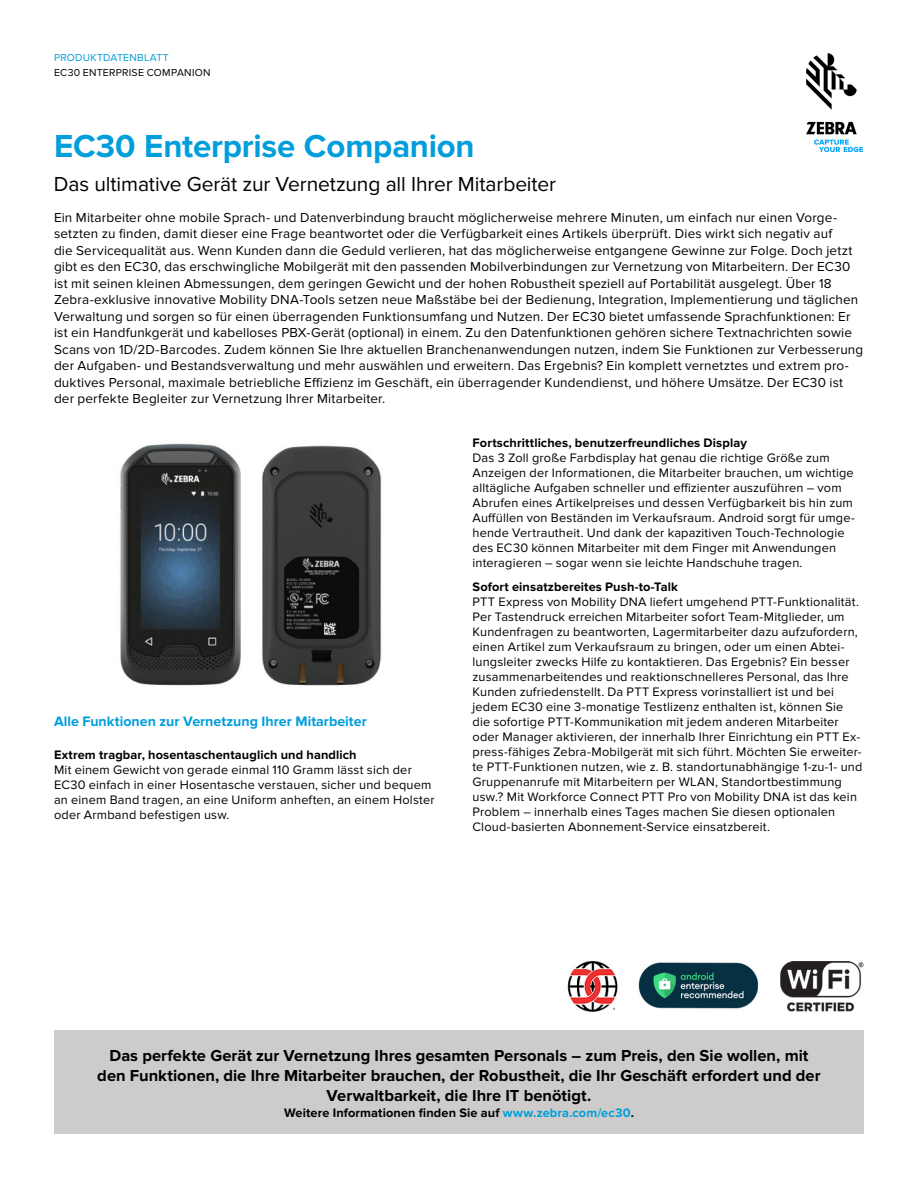
<style>
.page{position:relative;width:918px;height:1188px;background:#fff}
.page>*{position:absolute;margin:0;border:0;box-sizing:border-box;transform-origin:0 0}
.t1{font:700 33px "Proxima Nova";letter-spacing:-.005em;color:#009edb}
.t2{font:21px "Proxima Nova";letter-spacing:-.005em;color:#000}
.t3{font:700 16.5px/20.2px "Proxima Nova";color:#000;text-align:center}
.t4{font:700 14.25px "Proxima Nova";color:#009edb}
.t5{font:13.5px/16.5px "Proxima Nova";letter-spacing:.01em;color:#000}
.t6{font:12.75px/15px "Proxima Nova";letter-spacing:.015em;color:#000}
.t7{font:700 12.75px "Proxima Nova";letter-spacing:.01em;color:#000}
.t8{font:10.5px "Proxima Nova";letter-spacing:.025em;color:#000}
.t9{font:10.5px "Proxima Nova";letter-spacing:.025em;color:#009edb}
.s1{color:#009edb}
</style>
<div class="page">
<img style="left:806px;top:54px;width:56px;height:97px">
<div style="left:54px;top:1031px;width:810px;height:103px;background:#cdccca"></div>
<img style="left:567px;top:961px;width:297px;height:51px">
<img style="left:120px;top:443px;width:262px;height:243px">
<p class="t9" style="left:54px;top:52px;width:116px">PRODUKTDATENBLATT</p>
<p class="t8" style="left:54px;top:66px;width:158px">EC30 ENTERPRISE COMPANION</p>
<h1 class="t1" style="left:54px;top:127px;width:422px">EC30 Enterprise Companion</h1>
<h2 class="t2" style="left:54px;top:172px;width:504px">Das ultimative Gerät zur Vernetzung all Ihrer Mitarbeiter</h2>
<p class="t5" style="left:54px;top:209px;width:811px">Ein Mitarbeiter ohne mobile Sprach- und Datenverbindung braucht möglicherweise mehrere Minuten, um einfach nur einen Vorge&shy;setzten zu finden, damit dieser eine Frage beantwortet oder die Verfügbarkeit eines Artikels überprüft. Dies wirkt sich negativ auf<br>die Servicequalität aus. Wenn Kunden dann die Geduld verlieren, hat das möglicherweise entgangene Gewinne zur Folge. Doch jetzt gibt es den EC30, das erschwingliche Mobilgerät mit den passenden Mobilverbindungen zur Vernetzung von Mitarbeitern. Der EC30 ist mit seinen kleinen Abmessungen, dem geringen Gewicht und der hohen Robustheit speziell auf Portabilität ausgelegt. Über 18<br>Zebra-exklusive innovative Mobility DNA-Tools setzen neue Maßstäbe bei der Bedienung, Integration, Implementierung und täglichen Verwaltung und sorgen so für einen überragenden Funktionsumfang und Nutzen. Der EC30 bietet umfassende Sprachfunktionen: Er ist ein Handfunkgerät und kabelloses PBX-Gerät (optional) in einem. Zu den Datenfunktionen gehören sichere Textnachrichten sowie Scans von 1D/2D-Barcodes. Zudem können Sie Ihre aktuellen Branchenanwendungen nutzen, indem Sie Funktionen zur Verbesserung der Aufgaben- und Bestandsverwaltung und mehr auswählen und erweitern. Das Ergebnis? Ein komplett vernetztes und extrem pro&shy;duktives Personal, maximale betriebliche Effizienz im Geschäft, ein überragender Kundendienst, und höhere Umsätze. Der EC30 ist der perfekte Begleiter zur Vernetzung Ihrer Mitarbeiter.</p>
<p class="t4" style="left:54px;top:713px;width:314px">Alle Funktionen zur Vernetzung Ihrer Mitarbeiter</p>
<p class="t7" style="left:54px;top:748px;width:304px">Extrem tragbar, hosentaschentauglich und handlich</p>
<p class="t6" style="left:54px;top:763px;width:382px">Mit einem Gewicht von gerade einmal 110 Gramm lässt sich der EC30 einfach in einer Hosentasche verstauen, sicher und bequem an einem Band tragen, an eine Uniform anheften, an einem Holster oder Armband befestigen usw.</p>
<p class="t7" style="left:472px;top:435px;width:276px">Fortschrittliches, benutzerfreundliches Display</p>
<p class="t6" style="left:472px;top:450px;width:384px">Das 3 Zoll große Farbdisplay hat genau die richtige Größe zum Anzeigen der Informationen, die Mitarbeiter brauchen, um wichtige alltägliche Aufgaben schneller und effizienter auszuführen – vom Abrufen eines Artikelpreises und dessen Verfügbarkeit bis hin zum Auffüllen von Beständen im Verkaufsraum. Android sorgt für umge&shy;hende Vertrautheit. Und dank der kapazitiven Touch-Technologie des EC30 können Mitarbeiter mit dem Finger mit Anwendungen interagieren – sogar wenn sie leichte Handschuhe tragen.</p>
<p class="t7" style="left:472px;top:579px;width:207px">Sofort einsatzbereites Push-to-Talk</p>
<p class="t6" style="left:472px;top:594px;width:391px">PTT Express von Mobility DNA liefert umgehend PTT-Funktionalität.<br>Per Tastendruck erreichen Mitarbeiter sofort Team-Mitglieder, um Kundenfragen zu beantworten, Lagermitarbeiter dazu aufzufordern, einen Artikel zum Verkaufsraum zu bringen, oder um einen Abtei&shy;lungsleiter zwecks Hilfe zu kontaktieren. Das Ergebnis? Ein besser zusammenarbeitendes und reaktionschnelleres Personal, das Ihre Kunden zufriedenstellt. Da PTT Express vorinstalliert ist und bei jedem EC30 eine 3-monatige Testlizenz enthalten ist, können Sie die sofortige PTT-Kommunikation mit jedem anderen Mitarbeiter oder Manager aktivieren, der innerhalb Ihrer Einrichtung ein PTT Ex&shy;press-fähiges Zebra-Mobilgerät mit sich führt. Möchten Sie erweiter&shy;te PTT-Funktionen nutzen, wie z. B. standortunabhängige 1-zu-1- und Gruppenanrufe mit Mitarbeitern per WLAN, Standortbestimmung usw.? Mit Workforce Connect PTT Pro von Mobility DNA ist das kein Problem – innerhalb eines Tages machen Sie diesen optionalen Cloud-basierten Abonnement-Service einsatzbereit.</p>
<p class="t3" style="left:97px;top:1045px;width:725px">Das perfekte Gerät zur Vernetzung Ihres gesamten Personals – zum Preis, den Sie wollen, mit den Funktionen, die Ihre Mitarbeiter brauchen, der Robustheit, die Ihr Geschäft erfordert und der<br>Verwaltbarkeit, die Ihre IT benötigt.</p>
<p class="t7" style="left:284px;top:1105px;width:351px">Weitere Informationen finden Sie auf <span class="s1">www.zebra.com/ec30</span>.</p>
</div>
